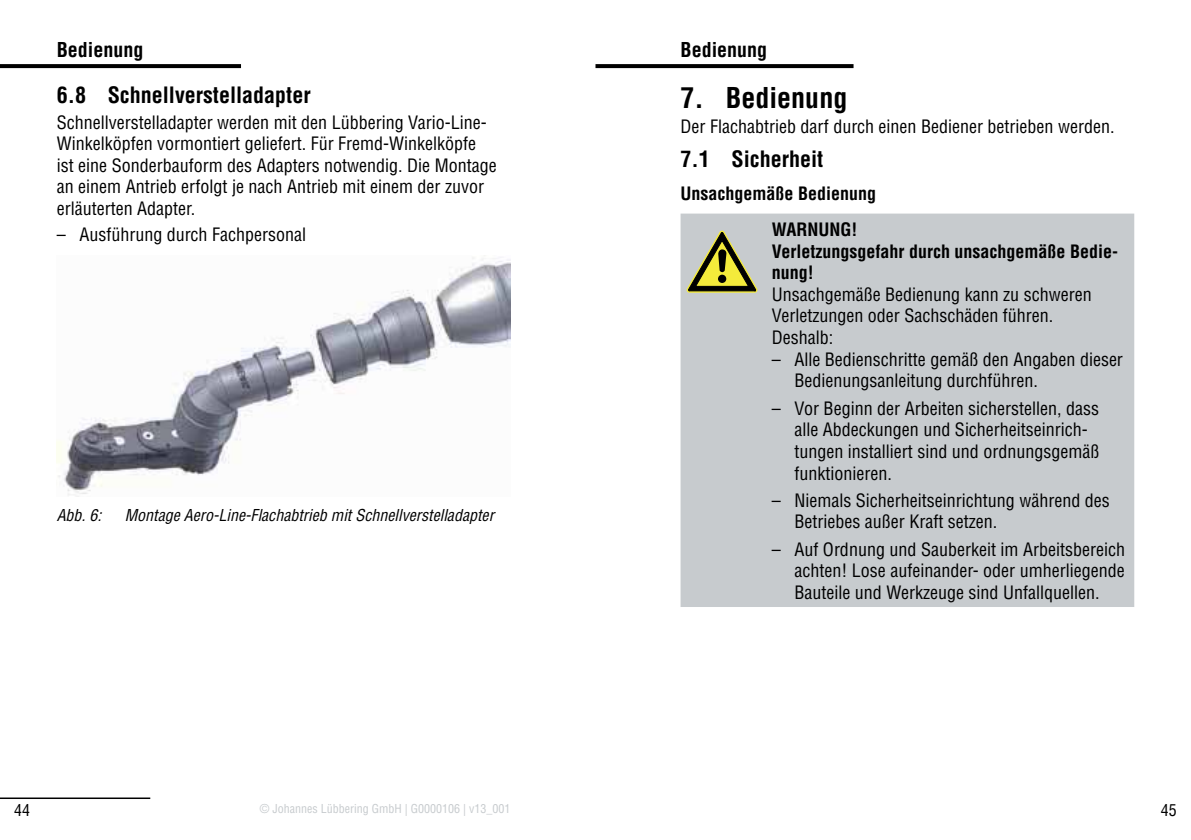
<style>
.page{position:relative;width:1191px;height:840px;background:#fff}
.page>*{position:absolute;margin:0;border:0;box-sizing:border-box;transform-origin:0 0}
.t1{font:700 condensed 28px "Helvetica";color:#000}
.t2{font:700 condensed 22px "Helvetica";color:#000}
.t3{font:700 condensed 20px "Helvetica";color:#000}
.t4{font:condensed 18px/21.6px "Helvetica";color:#000}
.t5{font:700 condensed 18px/36px "Helvetica";color:#000}
.t6{font:italic condensed 16px "Helvetica";color:#000}
.t7{font:condensed 16px "Helvetica";color:#000}
.t8{font:condensed 12px "Helvetica";color:#c7cbce}
</style>
<div class="page">
<svg style="left:0;top:64px;width:241px;height:4px"></svg>
<svg style="left:595px;top:64px;width:258px;height:4px"></svg>
<hr style="left:0;top:797px;width:150px;height:1px;background:#000">
<img style="left:57px;top:257px;width:453px;height:239px">
<div style="left:680px;top:213px;width:454px;height:393px;background:#c7cbce"></div>
<svg style="left:686px;top:230px;width:71px;height:62px;background:#9d9c6e"></svg>
<p class="t3" style="left:57px;top:42px;width:88px">Bedienung</p>
<p class="t2" style="left:57px;top:86px;width:255px">6.8 Schnellverstelladapter</p>
<p class="t4" style="left:57px;top:113px;width:441px">Schnellverstelladapter werden mit den Lübbering Vario-Line-Winkelköpfen vormontiert geliefert. Für Fremd-Winkelköpfe ist eine Sonderbauform des Adapters notwendig. Die Montage an einem Antrieb erfolgt je nach Antrieb mit einem der zuvor erläuterten Adapter.</p>
<p class="t4" style="left:57px;top:225px;width:251px">– Ausführung durch Fachpersonal</p>
<p class="t6" style="left:57px;top:509px;width:46px">Abb. 6:</p>
<p class="t6" style="left:125px;top:509px;width:371px">Montage Aero-Line-Flachabtrieb mit Schnellverstelladapter</p>
<p class="t3" style="left:680px;top:42px;width:88px">Bedienung</p>
<h1 class="t1" style="left:680px;top:86px;width:168px">7. Bedienung</h1>
<p class="t4" style="left:680px;top:117px;width:435px">Der Flachabtrieb darf durch einen Bediener betrieben werden.</p>
<p class="t2" style="left:680px;top:150px;width:144px">7.1 Sicherheit</p>
<p class="t5" style="left:771px;top:177px;width:106px;text-indent:-91px">Unsachgemäße Bedienung<br>WARNUNG!</p>
<p class="t5" style="left:771px;top:241px;width:348px;line-height:21.6px">Verletzungsgefahr durch unsachgemäße Bedie&shy;nung!</p>
<p class="t4" style="left:771px;top:285px;width:321px">Unsachgemäße Bedienung kann zu schweren<br>Verletzungen oder Sachschäden führen.<br>Deshalb:</p>
<p class="t4" style="left:794px;top:349px;width:330px;text-indent:-23px">– Alle Bedienschritte gemäß den Angaben dieser<br>Bedienungsanleitung durchführen.</p>
<p class="t4" style="left:794px;top:398px;width:306px;text-indent:-23px">– Vor Beginn der Arbeiten sicherstellen, dass alle Abdeckungen und Sicherheitseinrich&shy;tungen installiert sind und ordnungsgemäß funktionieren.</p>
<p class="t4" style="left:794px;top:490px;width:317px;text-indent:-23px">– Niemals Sicherheitseinrichtung während des<br>Betriebes außer Kraft setzen.</p>
<p class="t4" style="left:794px;top:539px;width:332px;text-align:justify;text-indent:-23px">– Auf Ordnung und Sauberkeit im Arbeitsbereich achten! Lose aufeinander- oder umherliegende Bauteile und Werkzeuge sind Unfallquellen.</p>
<p class="t7" style="left:14px;top:803px;width:17px">44</p>
<p class="t8" style="left:260px;top:803px;width:252px">© Johannes Lübbering GmbH | G0000106 | v13_001</p>
<p class="t7" style="left:1160px;top:803px;width:17px">45</p>
</div>
